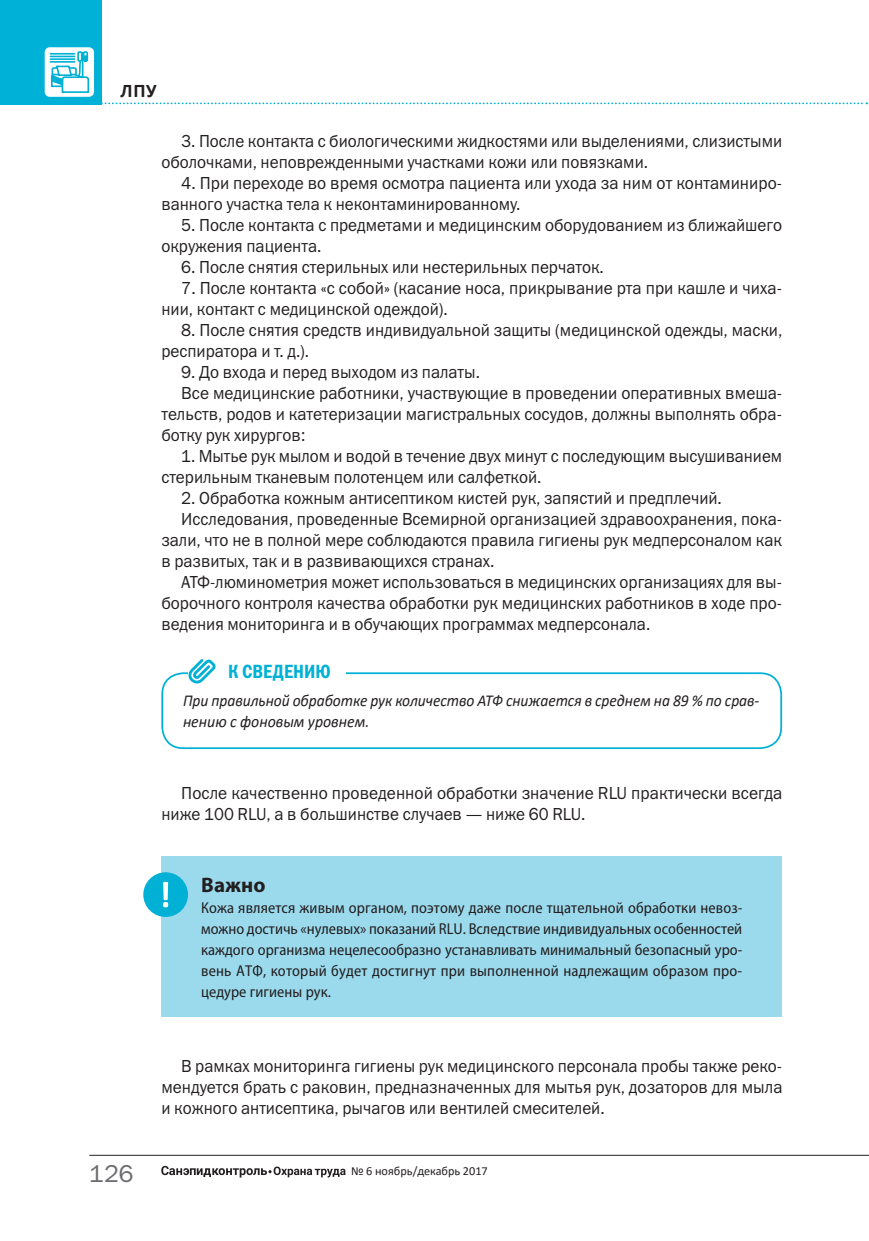
<style>
.page{position:relative;width:869px;height:1241px;background:#fff}
.page>*{position:absolute;margin:0;border:0;box-sizing:border-box;transform-origin:0 0}
.t1{font:24.5px "Franklin Gothic Book C";color:#6c6d70}
.Важно_текст{font:700 21px "Myriad Pro";letter-spacing:.01em;color:#231f20}
.t2{font:19.25px "Franklin Gothic Demi Cond C";color:#00b1d7;scale:.95 1}
.t3{font:700 19.25px "Calibri";color:#231f20}
.Основной_текст{font:17.5px/21px "Franklin Gothic Book C";color:#231f20;scale:.95 1}
.Основной_текст-2{font:17.5px/21px "Franklin Gothic Book C";color:#231f20;scale:.96 1}
.Основной_текст-3{font:17.5px/21px "Franklin Gothic Book C";color:#231f20;scale:.94 1}
.t4{font:italic 16.62px/21px "Calibri";letter-spacing:-.005em;color:#231f20;scale:.93 1}
.Важно_текст-2{font:semi-condensed 15.75px/21px "Myriad Pro";letter-spacing:.01em;color:#231f20;text-align:justify}
.t5{font:12.25px "Calibri";color:#231f20}
</style>
<div class="page">
<hr style="left:89px;top:1154px;width:779px;height:1px;background:#231f20">
<svg style="left:161px;top:1165px;width:184px;height:12px"></svg>
<div style="left:0;top:0;width:102px;height:104px;background:#00b1d7"></div>
<svg style="left:102px;top:102px;width:764px;height:2px"></svg>
<div style="left:45px;top:48px;width:48px;height:48px;background:#fff;border-radius:4px"></div>
<div style="left:45px;top:47px;width:49px;height:50px;border:2px solid #fff;border-radius:4px"></div>
<div style="left:77px;top:51px;width:5px;height:11px;border:2px solid #00b1d5"></div>
<div style="left:83px;top:51px;width:5px;height:11px;border:2px solid #00b1d5"></div>
<svg style="left:50px;top:52px;width:40px;height:41px"></svg>
<hr style="left:50px;top:61px;width:25px;height:2px;background:#00b1d5">
<div style="left:161px;top:672px;width:620px;height:77px;border:2px solid #00b1d7;border-radius:21px"></div>
<div style="left:213px;top:653px;width:133px;height:36px;background:#fff"></div>
<svg style="left:188px;top:659px;width:27px;height:24px"></svg>
<div style="left:161px;top:856px;width:620px;height:161px;background:#9bdaed"></div>
<div style="left:143px;top:872px;width:45px;height:44px;background:#00b1d5;border-radius:50%"></div>
<svg style="left:163px;top:881px;width:5px;height:26px"></svg>
<p class="t3" style="left:120px;top:77px;width:38px">ЛПУ</p>
<p class="Основной_текст" style="left:161px;top:130px;width:654px;text-indent:20px">3. После контакта с биологическими жидкостями или выделениями, слизистыми оболочками, неповрежденными участками кожи или повязками.</p>
<p class="Основной_текст-2" style="left:161px;top:172px;width:647px;text-indent:20px">4. При переходе во время осмотра пациента или ухода за ним от контаминиро&shy;ванного участка тела к неконтаминированному.</p>
<p class="Основной_текст" style="left:161px;top:214px;width:654px;text-indent:20px">5. После контакта с предметами и медицинским оборудованием из ближайшего окружения пациента.</p>
<p class="Основной_текст" style="left:181px;top:256px;width:446px">6. После снятия стерильных или нестерильных перчаток.</p>
<p class="Основной_текст-2" style="left:161px;top:277px;width:647px;text-indent:20px">7. После контакта «с собой» (касание носа, прикрывание рта при кашле и чиха&shy;нии, контакт с медицинской одеждой).</p>
<p class="Основной_текст" style="left:161px;top:319px;width:655px;text-indent:20px">8. После снятия средств индивидуальной защиты (медицинской одежды, маски, респиратора и т. д.).</p>
<p class="Основной_текст" style="left:181px;top:361px;width:316px">9. До входа и перед выходом из палаты.</p>
<p class="Основной_текст-2" style="left:161px;top:382px;width:647px;text-align:justify;text-indent:20px">Все медицинские работники, участвующие в проведении оперативных вмеша&shy;тельств, родов и катетеризации магистральных сосудов, должны выполнять обра&shy;ботку рук хирургов:</p>
<p class="Основной_текст-3" style="left:161px;top:445px;width:661px;text-indent:20px">1. Мытье рук мылом и водой в течение двух минут с последующим высушиванием стерильным тканевым полотенцем или салфеткой.</p>
<p class="Основной_текст" style="left:181px;top:487px;width:570px">2. Обработка кожным антисептиком кистей рук, запястий и предплечий.</p>
<p class="Основной_текст" style="left:161px;top:508px;width:654px;text-align:justify;text-indent:20px">Исследования, проведенные Всемирной организацией здравоохранения, пока&shy;зали, что не в полной мере соблюдаются правила гигиены рук медперсоналом как в развитых, так и в развивающихся странах.</p>
<p class="Основной_текст" style="left:161px;top:571px;width:654px;text-align:justify;text-indent:20px">АТФ-люминометрия может использоваться в медицинских организациях для вы&shy;борочного контроля качества обработки рук медицинских работников в ходе про&shy;ведения мониторинга и в обучающих программах медперсонала.</p>
<p class="t2" style="left:228px;top:660px;width:109px">К СВЕДЕНИЮ</p>
<p class="t4" style="left:183px;top:689px;width:621px">При правильной обработке рук количество АТФ снижается в среднем на 89 % по срав&shy;нению с фоновым уровнем.</p>
<p class="Основной_текст-2" style="left:161px;top:781px;width:648px;text-indent:20px">После качественно проведенной обработки значение RLU практически всегда ниже 100 RLU, а в большинстве случаев — ниже 60 RLU.</p>
<p class="Важно_текст" style="left:201px;top:871px;width:66px">Важно</p>
<p class="Важно_текст-2" style="left:201px;top:897px;width:542px">Кожа является живым органом, поэтому даже после тщательной обработки невоз&shy;можно достичь «нулевых» показаний RLU. Вследствие индивидуальных особенностей каждого организма нецелесообразно устанавливать минимальный безопасный уро&shy;вень АТФ, который будет достигнут при выполненной надлежащим образом про&shy;цедуре гигиены рук.</p>
<p class="Основной_текст" style="left:161px;top:1054px;width:655px;text-align:justify;text-indent:20px">В рамках мониторинга гигиены рук медицинского персонала пробы также реко&shy;мендуется брать с раковин, предназначенных для мытья рук, дозаторов для мыла и кожного антисептика, рычагов или вентилей смесителей.</p>
<h1 class="t1" style="left:89px;top:1159px;width:46px">126</h1>
<p class="t5" style="left:351px;top:1162px;width:138px">№ 6 ноябрь/декабрь 2017</p>
</div>
